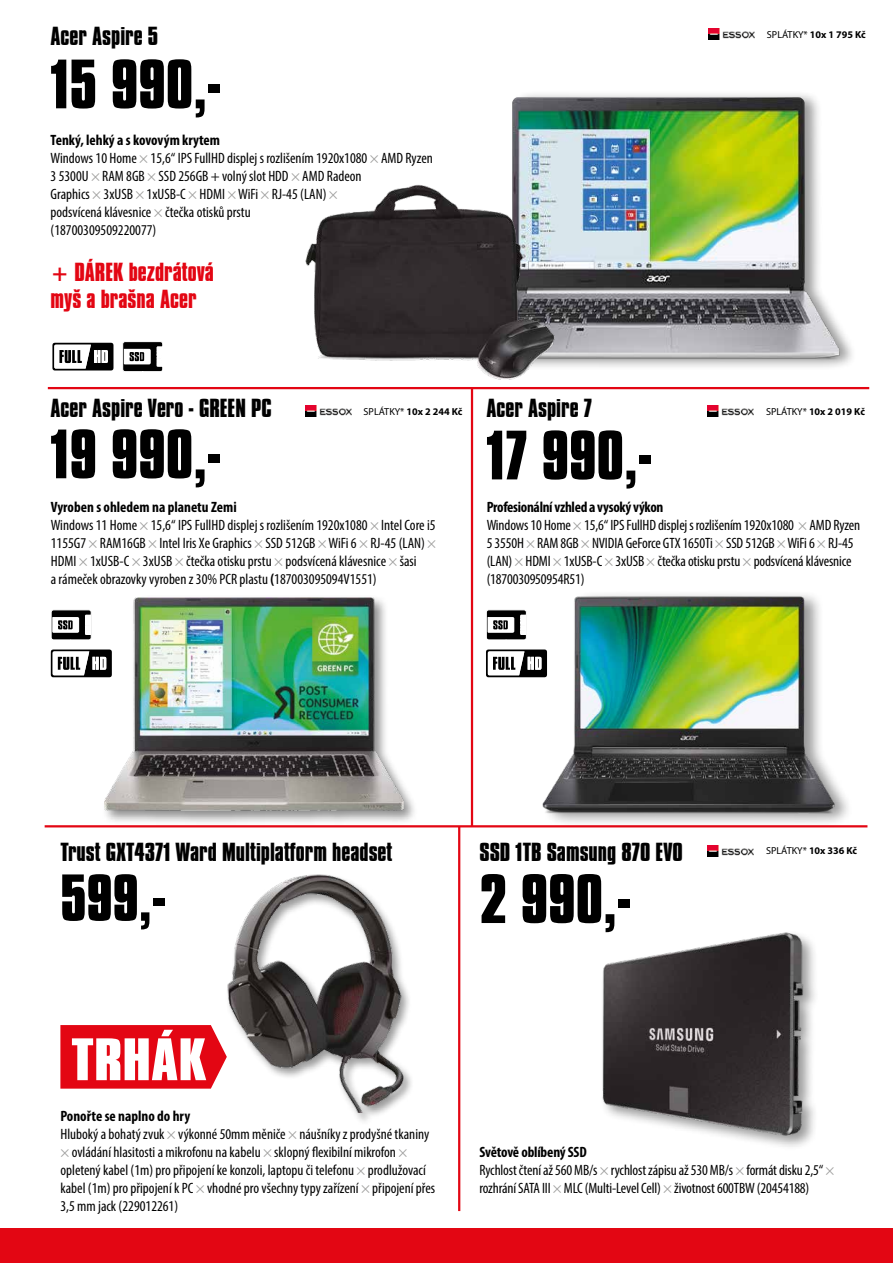
<style>
.page{position:relative;width:893px;height:1263px;background:#fff}
.page>*{position:absolute;margin:0;border:0;box-sizing:border-box;transform-origin:0 0}
.t1{font:700 60px "Compacta BT";color:#000}
.t2{font:700 57px "Compacta BT";color:#000}
.t3{font:700 51.45px "Compacta BT";color:#fff;scale:1.19 1}
.t4{font:700 22.5px "Compacta BT";color:#000}
.t5{font:700 22.5px/27px "Compacta BT";color:#e30613}
.t6{font:condensed 15px/18px "Myriad Pro";color:#000}
.t7{font:700 10.2px "Myriad Pro";color:#000}
.t8{font:10.2px "Myriad Pro";color:#000}
.s1{font-weight:700}
.s2{color:#9d9d9c}
.s3{font-weight:400}
</style>
<div class="page">
<div style="left:0;top:1229px;width:893px;height:34px;background:#e30613"></div>
<hr style="left:45px;top:825px;width:822px;height:2px;background:#e30613">
<hr style="left:48px;top:387px;width:821px;height:2px;background:#e30613">
<hr style="left:471px;top:388px;width:2px;height:438px;background:#e30613">
<svg style="left:486px;top:649px;width:44px;height:28px"></svg>
<svg style="left:51px;top:649px;width:51px;height:28px"></svg>
<svg style="left:486px;top:609px;width:41px;height:31px"></svg>
<svg style="left:51px;top:609px;width:41px;height:31px"></svg>
<img style="left:305px;top:406px;width:46px;height:11px">
<img style="left:708px;top:406px;width:45px;height:11px">
<img style="left:708px;top:845px;width:45px;height:11px">
<img style="left:512px;top:94px;width:340px;height:273px">
<svg style="left:52px;top:343px;width:61px;height:27px"></svg>
<svg style="left:122px;top:341px;width:41px;height:31px"></svg>
<img style="left:708px;top:29px;width:46px;height:11px">
<hr style="left:458px;top:826px;width:2px;height:385px;background:#e30613">
<img style="left:602px;top:932px;width:213px;height:215px">
<img style="left:227px;top:874px;width:185px;height:239px">
<div style="left:102px;top:594px;width:315px;height:231px;background:#000;opacity:.45"></div>
<img style="left:105px;top:597px;width:298px;height:213px">
<div style="left:542px;top:589px;width:312px;height:238px;background:#000;opacity:.4"></div>
<img style="left:530px;top:589px;width:318px;height:224px">
<svg style="left:60px;top:1025px;width:167px;height:64px;background:#e41420"></svg>
<img style="left:305px;top:184px;width:249px;height:195px">
<h3 class="t4" style="left:51px;top:22px;width:109px">Acer Aspire 5</h3>
<h1 class="t1" style="left:51px;top:48px;width:172px">15 990,-</h1>
<p class="t6" style="left:51px;top:131px;width:384px"><span class="s1">Tenký, lehký a s kovovým krytem<br></span>Windows 10 Home <span class="s2">×</span> 15,6“ IPS FullHD displej s rozlišením 1920x1080 <span class="s2">×</span> AMD Ryzen 3 5300U <span class="s2">×</span> RAM 8GB <span class="s2">×</span> SSD 256GB + volný slot HDD <span class="s2">×</span> AMD Radeon<br>Graphics <span class="s2">×</span> 3xUSB <span class="s2">×</span> 1xUSB-C <span class="s2">×</span> HDMI <span class="s2">×</span> WiFi <span class="s2">×</span> RJ-45 (LAN) <span class="s2">×<br></span>podsvícená klávesnice <span class="s2">×</span> čtečka otisků prstu<br>(18700309509220077)</p>
<h3 class="t5" style="left:51px;top:259px;width:165px">+ DÁREK bezdrátová myš a brašna Acer</h3>
<p class="t7" style="left:767px;top:28px;width:100px"><span class="s3">SPLÁTKY*</span> 10x 1 795 Kč</p>
<h3 class="t4" style="left:51px;top:395px;width:223px">Acer Aspire Vero - GREEN PC</h3>
<h3 class="t4" style="left:486px;top:395px;width:107px">Acer Aspire 7</h3>
<p class="t7" style="left:364px;top:405px;width:100px"><span class="s3">SPLÁTKY*</span> 10x 2 244 Kč</p>
<p class="t7" style="left:766px;top:405px;width:100px"><span class="s3">SPLÁTKY*</span> 10x 2 019 Kč</p>
<h1 class="t1" style="left:51px;top:418px;width:172px">19 990,-</h1>
<h1 class="t1" style="left:486px;top:419px;width:167px">17 990,-</h1>
<p class="t6" style="left:51px;top:498px;width:387px"><span class="s1">Vyroben s ohledem na planetu Zemi<br></span>Windows 11 Home <span class="s2">×</span> 15,6“ IPS FullHD displej s rozlišením 1920x1080 <span class="s2">×</span> Intel Core i5<br>1155G7 <span class="s2">×</span> RAM16GB <span class="s2">×</span> Intel Iris Xe Graphics <span class="s2">×</span> SSD 512GB <span class="s2">×</span> WiFi 6 <span class="s2">×</span> RJ-45 (LAN) <span class="s2">× </span>HDMI <span class="s2">×</span> 1xUSB-C <span class="s2">×</span> 3xUSB <span class="s2">×</span> čtečka otisku prstu <span class="s2">×</span> podsvícená klávesnice <span class="s2">×</span> šasi<br>a rámeček obrazovky vyroben z 30% PCR plastu <span class="s1">(</span>187003095094V1551)</p>
<p class="t6" style="left:487px;top:498px;width:375px"><span class="s1">Profesionální vzhled a vysoký výkon<br></span>Windows 10 Home <span class="s2">×</span> 15,6“ IPS FullHD displej s rozlišením 1920x1080 <span class="s2">×</span> AMD Ryzen 5 3550H <span class="s2">×</span> RAM 8GB <span class="s2">×</span> NVIDIA GeForce GTX 1650Ti <span class="s2">×</span> SSD 512GB <span class="s2">×</span> WiFi 6 <span class="s2">×</span> RJ-45 (LAN) <span class="s2">×</span> HDMI <span class="s2">×</span> 1xUSB-C <span class="s2">×</span> 3xUSB <span class="s2">×</span> čtečka otisku prstu <span class="s2">×</span> podsvícená klávesnice (1870030950954R51)</p>
<h3 class="t4" style="left:479px;top:838px;width:205px">SSD 1TB Samsung 870 EVO</h3>
<h3 class="t4" style="left:60px;top:838px;width:334px">Trust GXT4371 Ward Multiplatform headset</h3>
<h2 class="t2" style="left:60px;top:863px;width:107px">599,-</h2>
<h1 class="t1" style="left:479px;top:862px;width:153px">2 990,-</h1>
<h3 class="t3" style="left:71px;top:1028px;width:116px">TRHÁK</h3>
<p class="t8" style="left:766px;top:844px;width:93px">SPLÁTKY* <span class="s1">10x 336 Kč</span></p>
<p class="t6" style="left:60px;top:1107px;width:376px"><span class="s1">Ponořte se naplno do hry<br></span>Hluboký a bohatý zvuk <span class="s2">×</span> výkonné 50mm měniče <span class="s2">×</span> náušníky z prodyšné tkaniny <span class="s2">×</span> ovládání hlasitosti a mikrofonu na kabelu <span class="s2">×</span> sklopný flexibilní mikrofon <span class="s2">× </span>opletený kabel (1m) pro připojení ke konzoli, laptopu či telefonu <span class="s2">×</span> prodlužovací kabel (1m) pro připojení k PC <span class="s2">×</span> vhodné pro všechny typy zařízení <span class="s2">×</span> připojení přes 3,5 mm jack (229012261)</p>
<p class="t6" style="left:479px;top:1143px;width:356px"><span class="s1">Světově oblíbený SSD<br></span>Rychlost čtení až 560 MB/s <span class="s2">×</span> rychlost zápisu až 530 MB/s <span class="s2">×</span> formát disku 2,5“ <span class="s2">× </span>rozhrání SATA III <span class="s2">×</span> MLC (Multi-Level Cell) <span class="s2">×</span> životnost 600TBW (20454188)</p>
</div>
